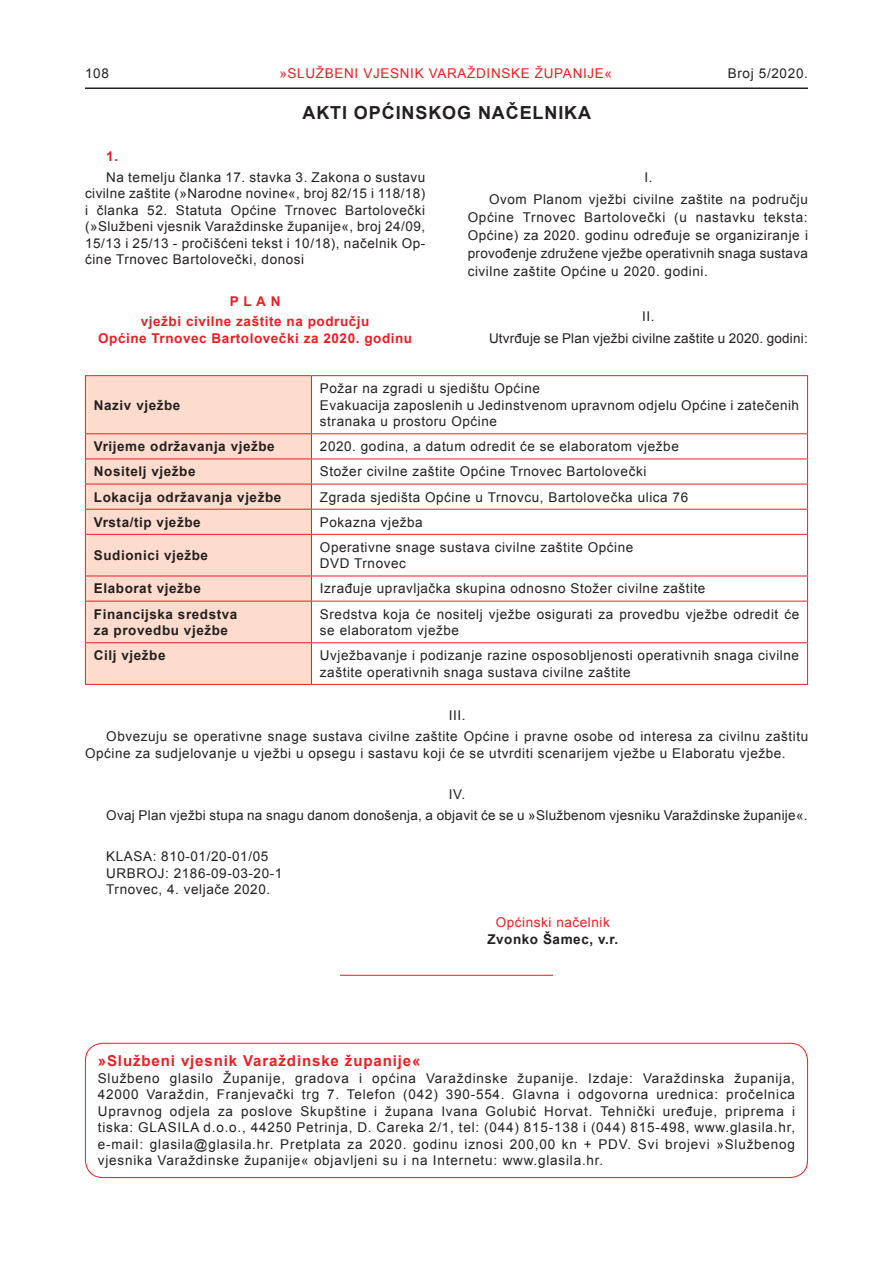
<style>
.page{position:relative;width:893px;height:1263px;background:#fff}
.page>*{position:absolute;margin:0;border:0;box-sizing:border-box;transform-origin:0 0}
.t1{font:700 18px "Arial";letter-spacing:.05em;color:#231f20}
.t2{font:700 15px "Arial";letter-spacing:.06em;color:#ee1d23}
.t3{font:13.5px/16.5px "Arial";letter-spacing:.04em;color:#231f20}
.t4{font:700 13.5px/16.5px "Arial";letter-spacing:.04em;color:#231f20}
.t5{font:13.5px/20.7px "Arial";letter-spacing:.02em;color:#231f20;text-align:center}
.t6{font:700 13.5px/20.7px "Arial";letter-spacing:.04em;color:#ee1d23;text-align:center}
.t7{font:13.5px "Arial";letter-spacing:.05em;color:#ee1d23}
.t8{font:13.5px/22.2px "Arial";letter-spacing:.015em;color:#231f20;text-align:center}
</style>
<div class="page">
<hr style="left:85px;top:87px;width:723px;height:2px;background:#231f20">
<div style="left:86px;top:376px;width:225px;height:308px;background:#fddcce"></div>
<hr style="left:85px;top:375px;width:226px;height:1px;background:#ee1d23">
<hr style="left:85px;top:376px;width:1px;height:57px;background:#ee1d23">
<hr style="left:311px;top:375px;width:497px;height:1px;background:#ee1d23">
<hr style="left:311px;top:376px;width:1px;height:57px;background:#ee1d23">
<hr style="left:807px;top:376px;width:1px;height:57px;background:#ee1d23">
<hr style="left:85px;top:433px;width:226px;height:1px;background:#ee1d23">
<hr style="left:311px;top:433px;width:497px;height:1px;background:#ee1d23">
<hr style="left:85px;top:459px;width:226px;height:1px;background:#ee1d23">
<hr style="left:311px;top:459px;width:497px;height:1px;background:#ee1d23">
<hr style="left:85px;top:484px;width:226px;height:1px;background:#ee1d23">
<hr style="left:311px;top:484px;width:497px;height:1px;background:#ee1d23">
<hr style="left:85px;top:509px;width:226px;height:1px;background:#ee1d23">
<svg style="left:85px;top:434px;width:1px;height:100px"></svg>
<hr style="left:311px;top:509px;width:497px;height:1px;background:#ee1d23">
<svg style="left:311px;top:434px;width:1px;height:100px"></svg>
<svg style="left:807px;top:434px;width:1px;height:100px"></svg>
<hr style="left:85px;top:534px;width:226px;height:1px;background:#ee1d23">
<hr style="left:85px;top:535px;width:1px;height:41px;background:#ee1d23">
<hr style="left:311px;top:534px;width:497px;height:1px;background:#ee1d23">
<hr style="left:311px;top:535px;width:1px;height:41px;background:#ee1d23">
<hr style="left:807px;top:535px;width:1px;height:41px;background:#ee1d23">
<hr style="left:85px;top:576px;width:226px;height:1px;background:#ee1d23">
<svg style="left:85px;top:576px;width:1px;height:25px"></svg>
<hr style="left:311px;top:576px;width:497px;height:1px;background:#ee1d23">
<svg style="left:311px;top:576px;width:1px;height:25px"></svg>
<svg style="left:807px;top:576px;width:1px;height:25px"></svg>
<hr style="left:85px;top:601px;width:226px;height:1px;background:#ee1d23">
<hr style="left:85px;top:601px;width:1px;height:41px;background:#ee1d23">
<hr style="left:311px;top:601px;width:497px;height:1px;background:#ee1d23">
<hr style="left:311px;top:601px;width:1px;height:41px;background:#ee1d23">
<hr style="left:807px;top:601px;width:1px;height:41px;background:#ee1d23">
<hr style="left:85px;top:642px;width:226px;height:1px;background:#ee1d23">
<hr style="left:85px;top:643px;width:1px;height:41px;background:#ee1d23">
<hr style="left:311px;top:642px;width:497px;height:1px;background:#ee1d23">
<hr style="left:311px;top:643px;width:1px;height:41px;background:#ee1d23">
<hr style="left:807px;top:643px;width:1px;height:41px;background:#ee1d23">
<hr style="left:85px;top:684px;width:226px;height:1px;background:#ee1d23">
<hr style="left:311px;top:684px;width:497px;height:1px;background:#ee1d23">
<hr style="left:340px;top:975px;width:213px;height:1px;background:#ee1d23">
<div style="left:85px;top:1043px;width:723px;height:135px;border:1px solid #ee1d23;border-radius:18px"></div>
<p class="t3" style="left:85px;top:65px;width:25px">108</p>
<p class="t7" style="left:279px;top:64px;width:334px">»SLUŽBENI VJESNIK VARAŽDINSKE ŽUPANIJE«</p>
<p class="t3" style="left:728px;top:65px;width:82px">Broj 5/2020.</p>
<h1 class="t1" style="left:302px;top:101px;width:290px">AKTI OPĆINSKOG NAČELNIKA</h1>
<p class="t6" style="left:106px;top:146px;width:13px">1.</p>
<p class="t3" style="left:85px;top:169px;width:342px;text-align:justify;text-indent:21px">Na temelju članka 17. stavka 3. Zakona o sustavu civilne zaštite (»Narodne novine«, broj 82/15 i 118/18) i članka 52. Statuta Općine Trnovec Bartolovečki (»Službeni vjesnik Varaždinske županije«, broj 24/09, 15/13 i 25/13 - pročišćeni tekst i 10/18), načelnik Op&shy;ćine Trnovec Bartolovečki, donosi</p>
<p class="t6" style="left:141px;top:291px;width:230px">PLAN<br>vježbi civilne zaštite na području</p>
<p class="t6" style="left:98px;top:328px;width:316px">Općine Trnovec Bartolovečki za 2020. godinu</p>
<p class="t3" style="left:489px;top:166px;width:321px;line-height:22.2px;text-align:center">I.<br>Ovom Planom vježbi civilne zaštite na području</p>
<p class="t3" style="left:468px;top:209px;width:342px;line-height:18px;text-align:justify">Općine Trnovec Bartolovečki (u nastavku teksta:<br>Općine) za 2020. godinu određuje se organiziranje i provođenje združene vježbe operativnih snaga sustava civilne zaštite Općine u 2020. godini.</p>
<p class="t8" style="left:489px;top:305px;width:320px">II.<br>Utvrđuje se Plan vježbi civilne zaštite u 2020. godini:</p>
<p class="t4" style="left:94px;top:397px;width:88px">Naziv vježbe</p>
<p class="t3" style="left:320px;top:380px;width:481px">Požar na zgradi u sjedištu Općine<br>Evakuacija zaposlenih u Jedinstvenom upravnom odjelu Općine i zatečenih stranaka u prostoru Općine</p>
<p class="t4" style="left:94px;top:439px;width:182px">Vrijeme održavanja vježbe</p>
<p class="t3" style="left:320px;top:438px;width:360px">2020. godina, a datum odredit će se elaboratom vježbe</p>
<p class="t4" style="left:94px;top:464px;width:103px">Nositelj vježbe</p>
<p class="t3" style="left:320px;top:464px;width:328px">Stožer civilne zaštite Općine Trnovec Bartolovečki</p>
<p class="t4" style="left:94px;top:489px;width:189px">Lokacija održavanja vježbe</p>
<p class="t3" style="left:320px;top:489px;width:370px">Zgrada sjedišta Općine u Trnovcu, Bartolovečka ulica 76</p>
<p class="t4" style="left:94px;top:514px;width:108px">Vrsta/tip vježbe</p>
<p class="t3" style="left:320px;top:514px;width:104px">Pokazna vježba</p>
<p class="t4" style="left:94px;top:547px;width:116px">Sudionici vježbe</p>
<p class="t3" style="left:320px;top:539px;width:315px">Operativne snage sustava civilne zaštite Općine<br>DVD Trnovec</p>
<p class="t4" style="left:94px;top:581px;width:108px">Elaborat vježbe</p>
<p class="t3" style="left:320px;top:581px;width:387px">Izrađuje upravljačka skupina odnosno Stožer civilne zaštite</p>
<p class="t4" style="left:94px;top:606px;width:145px">Financijska sredstva za provedbu vježbe</p>
<p class="t3" style="left:320px;top:606px;width:481px">Sredstva koja će nositelj vježbe osigurati za provedbu vježbe odredit će se elaboratom vježbe</p>
<p class="t4" style="left:94px;top:648px;width:73px">Cilj vježbe</p>
<p class="t3" style="left:320px;top:647px;width:481px">Uvježbavanje i podizanje razine osposobljenosti operativnih snaga civilne zaštite operativnih snaga sustava civilne zaštite</p>
<p class="t3" style="left:106px;top:705px;width:703px;line-height:20.7px;text-align:center">III.<br>Obvezuju se operativne snage sustava civilne zaštite Općine i pravne osobe od interesa za civilnu zaštitu</p>
<p class="t3" style="left:85px;top:745px;width:702px">Općine za sudjelovanje u vježbi u opsegu i sastavu koji će se utvrditi scenarijem vježbe u Elaboratu vježbe.</p>
<p class="t5" style="left:106px;top:784px;width:703px">IV.<br>Ovaj Plan vježbi stupa na snagu danom donošenja, a objavit će se u »Službenom vjesniku Varaždinske županije«.</p>
<p class="t3" style="left:106px;top:848px;width:178px">KLASA: 810-01/20-01/05<br>URBROJ: 2186-09-03-20-1<br>Trnovec, 4. veljače 2020.</p>
<p class="t7" style="left:496px;top:914px;width:116px">Općinski načelnik</p>
<p class="t4" style="left:487px;top:931px;width:132px">Zvonko Šamec, v.r.</p>
<p class="t2" style="left:98px;top:1051px;width:324px">»Službeni vjesnik Varaždinske županije«</p>
<p class="t3" style="left:98px;top:1070px;width:699px;text-align:justify">Službeno glasilo Županije, gradova i općina Varaždinske županije. Izdaje: Varaždinska županija, 42000 Varaždin, Franjevački trg 7. Telefon (042) 390-554. Glavna i odgovorna urednica: pročelnica Upravnog odjela za poslove Skupštine i župana Ivana Golubić Horvat. Tehnički uređuje, priprema i tiska: GLASILA d.o.o., 44250 Petrinja, D. Careka 2/1, tel: (044) 815-138 i (044) 815-498, www.glasila.hr, e-mail: glasila@glasila.hr. Pretplata za 2020. godinu iznosi 200,00 kn + PDV. Svi brojevi »Službenog vjesnika Varaždinske županije« objavljeni su i na Internetu: www.glasila.hr.</p>
</div>
